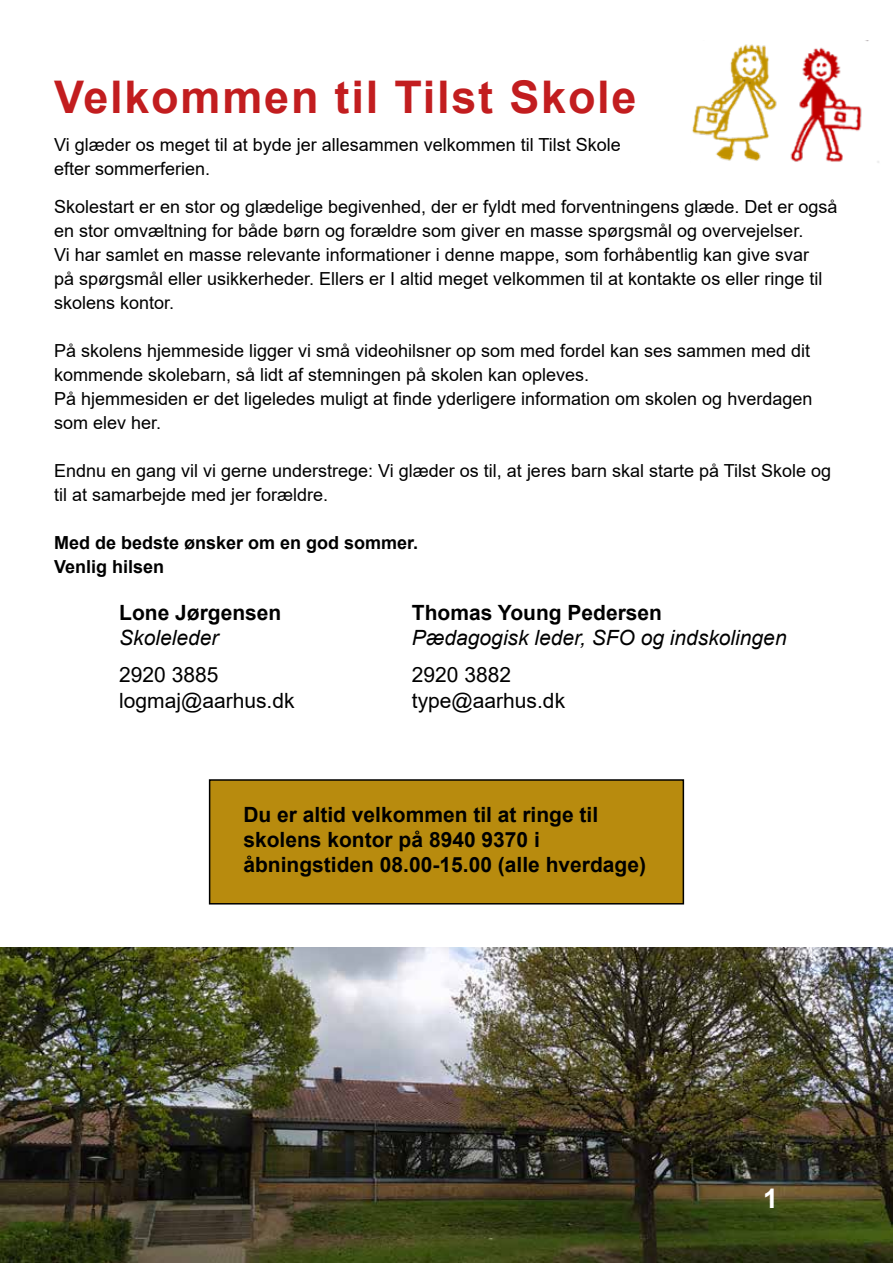
<style>
.page{position:relative;width:893px;height:1263px;background:#fff}
.page>*{position:absolute;margin:0;border:0;box-sizing:border-box;transform-origin:0 0}
.t1{font:700 45px "Arial";letter-spacing:.04em;color:#c21d1f}
.t2{font:700 27px "Arial";color:#fff}
.t3{font:700 21px/25.2px "Arial";color:#000}
.t4{font:21px/25.2px "Arial";color:#000}
.t5{font:italic 21px "Arial";color:#000}
.t6{font:18px/24px "Arial";color:#000}
.t7{font:700 18px/24px "Arial";color:#000}
</style>
<div class="page">
<img style="left:0;top:947px;width:893px;height:316px">
<img style="left:692px;top:40px;width:187px;height:123px">
<div style="left:210px;top:780px;width:473px;height:124px;background:#b88b0e"></div>
<div style="left:209px;top:779px;width:475px;height:125px;border:2px solid #000"></div>
<h1 class="t1" style="left:54px;top:65px;width:584px">Velkommen til Tilst Skole</h1>
<p class="t6" style="left:54px;top:132px;width:568px">Vi glæder os meget til at byde jer allesammen velkommen til Tilst Skole efter sommerferien.</p>
<p class="t6" style="left:54px;top:195px;width:785px">Skolestart er en stor og glædelige begivenhed, der er fyldt med forventningens glæde. Det er også en stor omvæltning for både børn og forældre som giver en masse spørgsmål og overvejelser.<br>Vi har samlet en masse relevante informationer i denne mappe, som forhåbentlig kan give svar<br>på spørgsmål eller usikkerheder. Ellers er I altid meget velkommen til at kontakte os eller ringe til skolens kontor.</p>
<p class="t6" style="left:54px;top:339px;width:760px">På skolens hjemmeside ligger vi små videohilsner op som med fordel kan ses sammen med dit kommende skolebarn, så lidt af stemningen på skolen kan opleves.<br>På hjemmesiden er det ligeledes muligt at finde yderligere information om skolen og hverdagen som elev her.</p>
<p class="t6" style="left:54px;top:459px;width:779px">Endnu en gang vil vi gerne understrege: Vi glæder os til, at jeres barn skal starte på Tilst Skole og til at samarbejde med jer forældre.</p>
<p class="t7" style="left:54px;top:531px;width:366px">Med de bedste ønsker om en god sommer.<br>Venlig hilsen</p>
<p class="t3" style="left:119px;top:600px;width:164px">Lone Jørgensen</p>
<p class="t5" style="left:119px;top:624px;width:101px">Skoleleder</p>
<p class="t4" style="left:119px;top:662px;width:177px">2920 3885 logmaj@aarhus.dk</p>
<p class="t3" style="left:412px;top:600px;width:252px">Thomas Young Pedersen</p>
<p class="t5" style="left:412px;top:624px;width:376px">Pædagogisk leder, SFO og indskolingen</p>
<p class="t4" style="left:412px;top:662px;width:155px">2920 3882 type@aarhus.dk</p>
<p class="t3" style="left:243px;top:802px;width:404px">Du er altid velkommen til at ringe til skolens kontor på 8940 9370 i åbningstiden 08.00-15.00 (alle hverdage)</p>
<h2 class="t2" style="left:763px;top:1179px;width:17px">1</h2>
</div>
